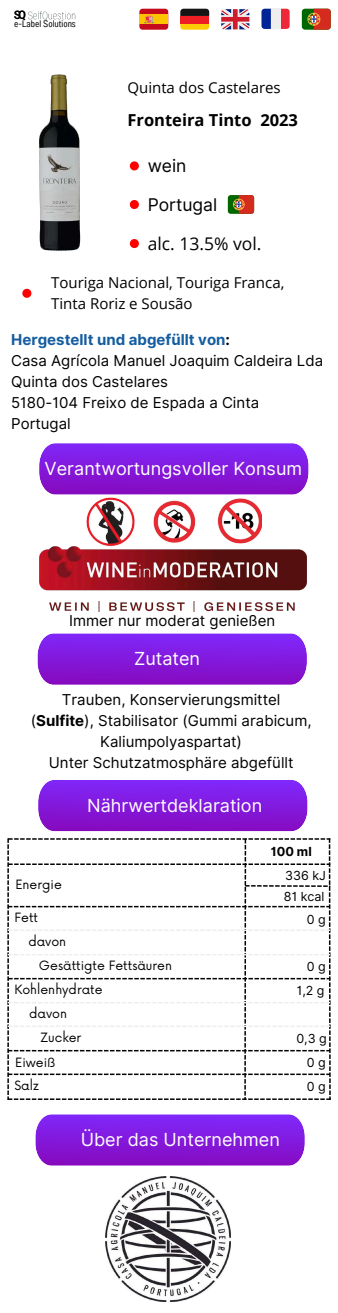
<style>
.page{position:relative;width:338px;height:1313px;background:#fff}
.page>*{position:absolute;margin:0;border:0;box-sizing:border-box;transform-origin:0 0}
.t1{font:18px "Inter";color:#fff}
.t2{font:17.5px "Open Sans";color:#000}
.t3{font:17.5px "Inter";color:#000}
.t4{font:700 16.5px "Open Sans";color:#000}
.t5{font:15px/21px "Inter";color:#000}
.t6{font:15px/21px "Open Sans";color:#000}
.t7{font:12.5px/24.1px "Now";color:#000}
.t8{font:12.5px/21.2px "Inter";color:#000}
.t9{font:700 12.5px "Inter";color:#000}
.t10{font:9.5px "Anantason Wd 62";color:#000}
.s1{font-weight:700;color:#145da0}
.s2{font-weight:700}
</style>
<div class="page">
<div style="left:139px;top:9px;width:29px;height:21px;background:#c60a1d;border-radius:3px"></div>
<div style="left:139px;top:14px;width:29px;height:10px;background:#ffc400"></div>
<svg style="left:144px;top:15px;width:10px;height:8px"></svg>
<svg style="left:180px;top:23px;width:29px;height:7px"></svg>
<div style="left:180px;top:16px;width:29px;height:7px;background:#ed1f24"></div>
<svg style="left:180px;top:9px;width:29px;height:7px"></svg>
<svg style="left:221px;top:9px;width:28px;height:20px"></svg>
<svg style="left:280px;top:9px;width:9px;height:20px"></svg>
<svg style="left:261px;top:9px;width:9px;height:20px"></svg>
<div style="left:270px;top:9px;width:10px;height:20px;background:#eee"></div>
<div style="left:301px;top:9px;width:29px;height:21px;background:#060;border-radius:3px"></div>
<svg style="left:307px;top:9px;width:23px;height:21px"></svg>
<svg style="left:39px;top:443px;width:269px;height:51px;background:#8620de"></svg>
<svg style="left:37px;top:633px;width:269px;height:52px;background:#8722de"></svg>
<svg style="left:38px;top:780px;width:269px;height:51px;background:#851edd"></svg>
<img style="left:86px;top:497px;width:176px;height:49px">
<div style="left:228px;top:195px;width:26px;height:19px;background:#060;border-radius:3px"></div>
<svg style="left:233px;top:195px;width:21px;height:19px"></svg>
<svg style="left:130px;top:239px;width:9px;height:9px"></svg>
<svg style="left:130px;top:200px;width:9px;height:9px"></svg>
<svg style="left:130px;top:161px;width:9px;height:9px"></svg>
<svg style="left:22px;top:289px;width:9px;height:9px"></svg>
<svg style="left:35px;top:1114px;width:269px;height:51px;background:#8620de"></svg>
<img style="left:14px;top:10px;width:62px;height:11px">
<svg style="left:7px;top:838px;width:323px;height:262px"></svg>
<img style="left:39px;top:546px;width:267px;height:65px">
<img style="left:106px;top:1176px;width:124px;height:125px">
<img style="left:39px;top:74px;width:42px;height:177px">
<p class="t10" style="left:14px;top:18px;width:63px">e-Label Solutions</p>
<p class="t6" style="left:127px;top:77px;width:155px">Quinta dos Castelares</p>
<p class="t4" style="left:127px;top:109px;width:172px">Fronteira Tinto 2023</p>
<p class="t3" style="left:148px;top:155px;width:40px">wein</p>
<p class="t3" style="left:148px;top:194px;width:71px">Portugal</p>
<p class="t2" style="left:148px;top:231px;width:115px">alc. 13.5% vol.</p>
<p class="t6" style="left:51px;top:272px;width:234px">Touriga Nacional, Touriga Franca,<br>Tinta Roriz e Sousão</p>
<p class="t5" style="left:11px;top:329px;width:313px"><span class="s1">Hergestellt und abgefüllt von</span><span class="s2">:<br></span>Casa Agrícola Manuel Joaquim Caldeira Lda<br>Quinta dos Castelares<br>5180-104 Freixo de Espada a Cinta<br>Portugal</p>
<p class="t1" style="left:45px;top:458px;width:259px">Verantwortungsvoller Konsum</p>
<p class="t5" style="left:69px;top:610px;width:207px">Immer nur moderat genießen</p>
<p class="t1" style="left:134px;top:648px;width:67px">Zutaten</p>
<p class="t5" style="left:31px;top:689px;width:282px;text-align:center">Trauben, Konservierungsmittel (<span class="s2">Sulfite</span>), Stabilisator (Gummi arabicum, Kaliumpolyaspartat)<br>Unter Schutzatmosphäre abgefüllt</p>
<p class="t1" style="left:87px;top:794px;width:176px">Nährwertdeklaration</p>
<p class="t9" style="left:271px;top:844px;width:42px">100 ml</p>
<p class="t8" style="left:284px;top:864px;width:43px">336 kJ<br>81 kcal</p>
<p class="t7" style="left:15px;top:873px;width:48px">Energie</p>
<p class="t7" style="left:15px;top:906px;width:25px">Fett</p>
<p class="t8" style="left:306px;top:908px;width:20px">0 g</p>
<p class="t7" style="left:39px;top:930px;width:134px;text-indent:-11px">davon<br>Gesättigte Fettsäuren</p>
<p class="t8" style="left:306px;top:956px;width:20px">0 g</p>
<p class="t7" style="left:14px;top:978px;width:90px">Kohlenhydrate</p>
<p class="t8" style="left:296px;top:980px;width:29px">1,2 g</p>
<p class="t7" style="left:40px;top:1026px;width:43px">Zucker</p>
<p class="t8" style="left:296px;top:1028px;width:32px">0,3 g</p>
<p class="t7" style="left:15px;top:1050px;width:42px">Eiweiß</p>
<p class="t8" style="left:306px;top:1052px;width:20px">0 g</p>
<p class="t7" style="left:14px;top:1074px;width:26px">Salz</p>
<p class="t8" style="left:306px;top:1076px;width:20px">0 g</p>
<p class="t7" style="left:29px;top:1002px;width:39px">davon</p>
<p class="t1" style="left:81px;top:1129px;width:200px">Über das Unternehmen</p>
</div>
